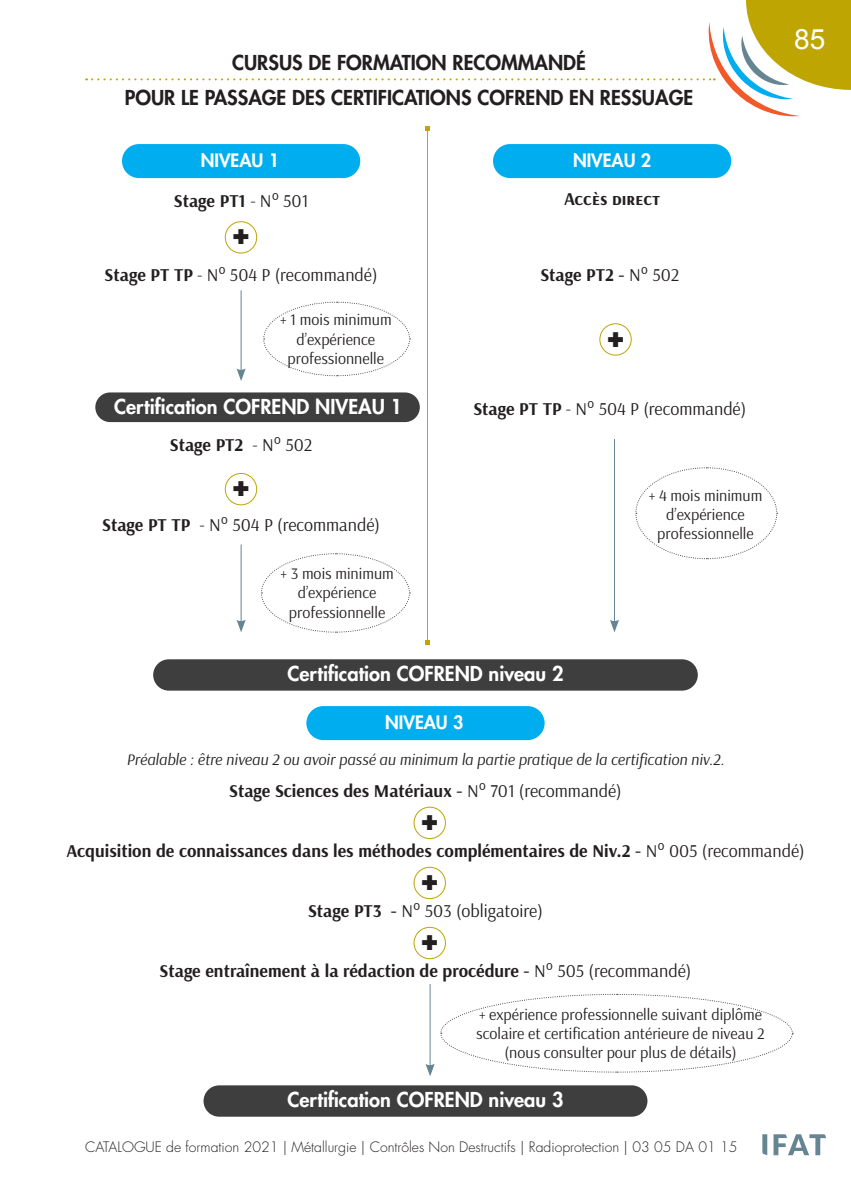
<style>
.page{position:relative;width:851px;height:1191px;background:#fff}
.page>*{position:absolute;margin:0;border:0;box-sizing:border-box;transform-origin:0 0}
.t1{font:28px "Arial";color:#fff}
.t2{font:800 24.8px "Futura Std";color:#231f20}
.t3{font:800 20px "Futura Std";color:#fff}
.t4{font:800 20px "Futura Std";color:#231f20}
.t5{font:700 18px "Arsenal";color:#231f20}
.t6{font:18px "Arsenal";color:#231f20}
.t7{font:800 18px "Futura Std";color:#fff}
.t8{font:16px/19.2px "Arsenal";color:#231f20;text-align:center}
.t9{font:italic 16px "Arsenal";color:#231f20}
.t10{font:300 14px "Futura Std";color:#231f20}
.s1{font-weight:400}
.s2{font-weight:700}
</style>
<div class="page">
<svg style="left:762px;top:1134px;width:5px;height:21px"></svg>
<svg style="left:773px;top:1134px;width:53px;height:21px"></svg>
<svg style="left:86px;top:0;width:764px;height:116px"></svg>
<svg style="left:261px;top:553px;width:149px;height:80px"></svg>
<svg style="left:440px;top:993px;width:353px;height:80px"></svg>
<hr style="left:427px;top:128px;width:1px;height:514px;background:#bea502">
<svg style="left:425px;top:126px;width:4px;height:4px"></svg>
<svg style="left:425px;top:640px;width:4px;height:4px"></svg>
<hr style="left:240px;top:290px;width:1px;height:82px;background:#668593">
<svg style="left:236px;top:368px;width:10px;height:13px"></svg>
<hr style="left:240px;top:544px;width:1px;height:79px;background:#668593">
<svg style="left:236px;top:619px;width:10px;height:13px"></svg>
<hr style="left:614px;top:439px;width:1px;height:184px;background:#668593">
<svg style="left:610px;top:620px;width:9px;height:12px"></svg>
<hr style="left:429px;top:984px;width:1px;height:83px;background:#668593">
<svg style="left:425px;top:1063px;width:9px;height:13px"></svg>
<div style="left:95px;top:392px;width:325px;height:30px;background:#3e3e3f;border-radius:15px"></div>
<div style="left:122px;top:144px;width:238px;height:34px;background:#00aeef;border-radius:17px"></div>
<div style="left:306px;top:706px;width:238px;height:34px;background:#00aeef;border-radius:17px"></div>
<div style="left:493px;top:144px;width:238px;height:34px;background:#00aeef;border-radius:17px"></div>
<div style="left:153px;top:659px;width:544px;height:31px;background:#3e3e3f;border-radius:16px"></div>
<div style="left:203px;top:1085px;width:444px;height:31px;background:#3e3e3f;border-radius:16px"></div>
<div style="left:413px;top:806px;width:33px;height:33px;border:1px solid #bea502;border-radius:50%"></div>
<div style="left:413px;top:866px;width:33px;height:33px;border:1px solid #bea502;border-radius:50%"></div>
<div style="left:413px;top:926px;width:33px;height:33px;border:1px solid #bea502;border-radius:50%"></div>
<svg style="left:263px;top:301px;width:147px;height:76px"></svg>
<svg style="left:635px;top:467px;width:142px;height:92px"></svg>
<div style="left:225px;top:221px;width:32px;height:32px;border:1px solid #bea502;border-radius:50%"></div>
<div style="left:599px;top:323px;width:32px;height:33px;border:1px solid #bea502;border-radius:50%"></div>
<div style="left:225px;top:473px;width:32px;height:32px;border:1px solid #bea502;border-radius:50%"></div>
<p class="t4" style="left:232px;top:50px;width:355px">CURSUS DE FORMATION RECOMMANDÉ</p>
<p class="t4" style="left:125px;top:85px;width:570px">POUR LE PASSAGE DES CERTIFICATIONS COFREND EN RESSUAGE</p>
<p class="t7" style="left:201px;top:149px;width:80px">NIVEAU 1</p>
<p class="t5" style="left:174px;top:189px;width:136px">Stage PT1 <span class="s1">- N° 501</span></p>
<p class="t2" style="left:231px;top:219px;width:21px">+</p>
<p class="t6" style="left:105px;top:263px;width:274px"><span class="s2">Stage PT TP</span> - N° 504 P (recommandé)</p>
<p class="t8" style="left:280px;top:310px;width:113px">+ 1 mois minimum d’expérience professionnelle</p>
<p class="t3" style="left:114px;top:394px;width:289px">Certification COFREND NIVEAU 1</p>
<p class="t5" style="left:170px;top:432px;width:144px">Stage PT2 <span class="s1">- N° 502</span></p>
<p class="t2" style="left:231px;top:471px;width:21px">+</p>
<p class="t6" style="left:102px;top:512px;width:279px"><span class="s2">Stage PT TP</span> - N° 504 P (recommandé)</p>
<p class="t8" style="left:280px;top:564px;width:115px">+ 3 mois minimum d’expérience professionnelle</p>
<p class="t7" style="left:573px;top:149px;width:80px">NIVEAU 2</p>
<p class="t5" style="left:564px;top:186px;width:98px">Accès direct</p>
<p class="t5" style="left:540px;top:262px;width:140px">Stage PT2 - <span class="s1">N° 502</span></p>
<p class="t2" style="left:605px;top:321px;width:21px">+</p>
<p class="t6" style="left:473px;top:397px;width:274px"><span class="s2">Stage PT TP</span> - N° 504 P (recommandé)</p>
<p class="t8" style="left:648px;top:485px;width:115px">+ 4 mois minimum d’expérience professionnelle</p>
<p class="t3" style="left:287px;top:661px;width:278px">Certification COFREND niveau 2</p>
<p class="t7" style="left:385px;top:711px;width:80px">NIVEAU 3</p>
<p class="t9" style="left:127px;top:748px;width:599px">Préalable : être niveau 2 ou avoir passé au minimum la partie pratique de la certification niv.2.</p>
<p class="t5" style="left:229px;top:778px;width:394px">Stage Sciences des Matériaux - <span class="s1">N° 701 (recommandé)</span></p>
<p class="t2" style="left:420px;top:805px;width:21px">+</p>
<h1 class="t1" style="left:794px;top:21px;width:33px">85</h1>
<p class="t5" style="left:67px;top:838px;width:739px">Acquisition de connaissances dans les méthodes complémentaires de Niv.2 - <span class="s1">N° 005 (recommandé)</span></p>
<p class="t2" style="left:420px;top:865px;width:21px">+</p>
<p class="t6" style="left:308px;top:898px;width:236px"><span class="s2">Stage PT3 -</span> N° 503 (obligatoire)</p>
<p class="t2" style="left:420px;top:925px;width:21px">+</p>
<p class="t5" style="left:159px;top:958px;width:533px">Stage entraînement à la rédaction de procédure - <span class="s1">N° 505 (recommandé)</span></p>
<p class="t8" style="left:476px;top:1004px;width:290px">+ expérience professionnelle suivant diplôme scolaire et certification antérieure de niveau 2 (nous consulter pour plus de détails)</p>
<p class="t3" style="left:287px;top:1087px;width:278px">Certification COFREND niveau 3</p>
<p class="t10" style="left:85px;top:1137px;width:653px">CATALOGUE de formation 2021 | Métallurgie | Contrôles Non Destructifs | Radioprotection | 03 05 DA 01 15</p>
</div>
